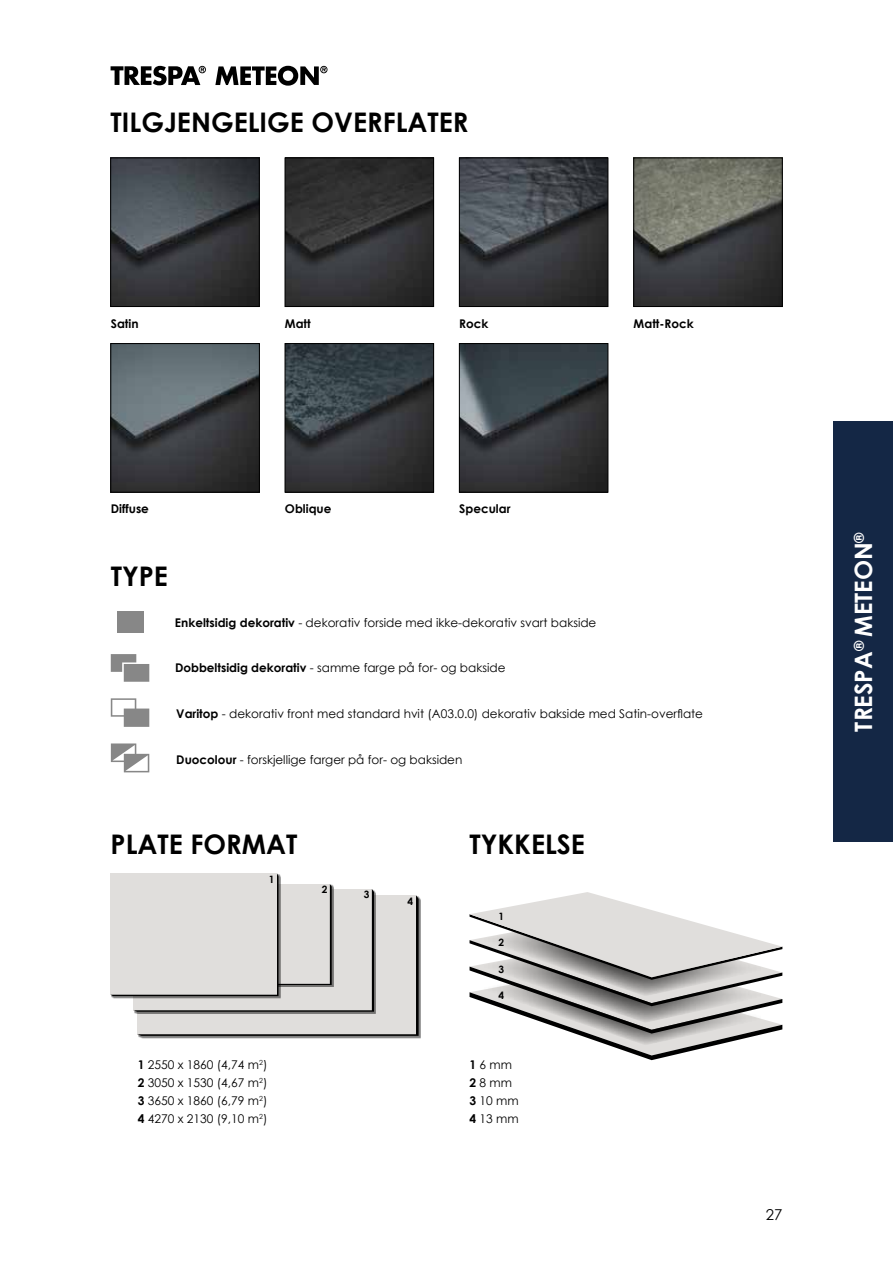
<style>
.page{position:relative;width:893px;height:1263px;background:#fff}
.page>*{position:absolute;margin:0;border:0;box-sizing:border-box;transform-origin:0 0}
.t1{font:700 27px "Century Gothic";color:#000}
.t2{font:700 24px "Century Gothic";color:#fff}
.t3{font:15px "Century Gothic";color:#000}
.t4{font:12px/18px "Century Gothic";color:#000}
.t5{font:700 12px "Century Gothic";color:#000}
.t6{font:700 10.05px "Century Gothic";color:#000}
.s1{font-weight:700}
</style>
<div class="page">
<div style="left:117px;top:611px;width:26px;height:22px;background:#878787"></div>
<svg style="left:111px;top:654px;width:38px;height:28px"></svg>
<svg style="left:111px;top:698px;width:38px;height:29px"></svg>
<svg style="left:111px;top:743px;width:38px;height:29px"></svg>
<img style="left:113px;top:345px;width:144px;height:145px">
<div style="left:111px;top:343px;width:148px;height:149px;border:1px solid #000"></div>
<img style="left:461px;top:345px;width:145px;height:145px">
<div style="left:459px;top:343px;width:149px;height:149px;border:1px solid #000"></div>
<img style="left:287px;top:345px;width:145px;height:145px">
<div style="left:285px;top:343px;width:149px;height:149px;border:1px solid #000"></div>
<img style="left:287px;top:160px;width:145px;height:145px">
<div style="left:285px;top:158px;width:149px;height:149px;border:1px solid #000"></div>
<img style="left:636px;top:160px;width:144px;height:145px">
<div style="left:634px;top:158px;width:148px;height:149px;border:1px solid #000"></div>
<img style="left:461px;top:160px;width:145px;height:145px">
<div style="left:459px;top:158px;width:149px;height:149px;border:1px solid #000"></div>
<img style="left:113px;top:160px;width:144px;height:145px">
<div style="left:111px;top:158px;width:148px;height:149px;border:1px solid #000"></div>
<svg style="left:111px;top:66px;width:95px;height:19px"></svg>
<svg style="left:215px;top:66px;width:112px;height:20px"></svg>
<svg style="left:469px;top:892px;width:313px;height:168px"></svg>
<div style="left:138px;top:896px;width:283px;height:142px;background:#808080"></div>
<svg style="left:111px;top:873px;width:308px;height:163px"></svg>
<div style="left:833px;top:421px;width:60px;height:421px;background:#142745"></div>
<h1 class="t1" style="left:111px;top:102px;width:360px">TILGJENGELIGE OVERFLATER</h1>
<p class="t5" style="left:111px;top:314px;width:29px">Satin</p>
<p class="t5" style="left:285px;top:314px;width:27px">Matt</p>
<p class="t5" style="left:459px;top:314px;width:31px">Rock</p>
<p class="t5" style="left:634px;top:314px;width:62px">Matt-Rock</p>
<p class="t5" style="left:111px;top:500px;width:40px">Diffuse</p>
<p class="t5" style="left:285px;top:500px;width:48px">Oblique</p>
<p class="t5" style="left:459px;top:500px;width:53px">Specular</p>
<h1 class="t1" style="left:111px;top:556px;width:59px">TYPE</h1>
<p class="t4" style="left:175px;top:613px;width:423px"><span class="s1">Enkeltsidig dekorativ</span> - dekorativ forside med ikke-dekorativ svart bakside</p>
<p class="t4" style="left:175px;top:659px;width:332px"><span class="s1">Dobbeltsidig dekorativ</span> - samme farge på for- og bakside</p>
<p class="t4" style="left:176px;top:705px;width:528px"><span class="s1">Varitop</span> - dekorativ front med standard hvit (A03.0.0) dekorativ bakside med Satin-overflate</p>
<p class="t4" style="left:176px;top:750px;width:288px"><span class="s1">Duocolour</span> - forskjellige farger på for- og baksiden</p>
<h1 class="t1" style="left:111px;top:824px;width:188px">PLATE FORMAT</h1>
<h1 class="t1" style="left:469px;top:824px;width:117px">TYKKELSE</h1>
<p class="t6" style="left:269px;top:871px;width:7px">1</p>
<p class="t6" style="left:322px;top:882px;width:7px">2</p>
<p class="t6" style="left:364px;top:886px;width:7px">3</p>
<p class="t6" style="left:407px;top:894px;width:7px">4</p>
<p class="t4" style="left:138px;top:1056px;width:131px;text-align:justify"><span class="s1">1</span> 2550 x 1860 (4,74 m<sup>2</sup>)<br><span class="s1">2</span> 3050 x 1530 (4,67 m<sup>2</sup>)<br><span class="s1">3</span> 3650 x 1860 (6,79 m<sup>2</sup>)<br><span class="s1">4</span> 4270 x 2130 (9,10 m<sup>2</sup>)</p>
<p class="t6" style="left:498px;top:909px;width:7px">1</p>
<p class="t6" style="left:498px;top:935px;width:7px">2</p>
<p class="t6" style="left:498px;top:961px;width:7px">3</p>
<p class="t6" style="left:498px;top:988px;width:7px">4</p>
<p class="t4" style="left:470px;top:1056px;width:51px"><span class="s1">1</span> 6 mm<br><span class="s1">2</span> 8 mm<br><span class="s1">3</span> 10 mm<br><span class="s1">4</span> 13 mm</p>
<p class="t3" style="left:766px;top:1204px;width:18px">27</p>
<h2 class="t2" style="left:845px;top:731px;width:201px;rotate:-90deg">TRESPA<sup>®</sup> METEON<sup>®</sup></h2>
</div>
